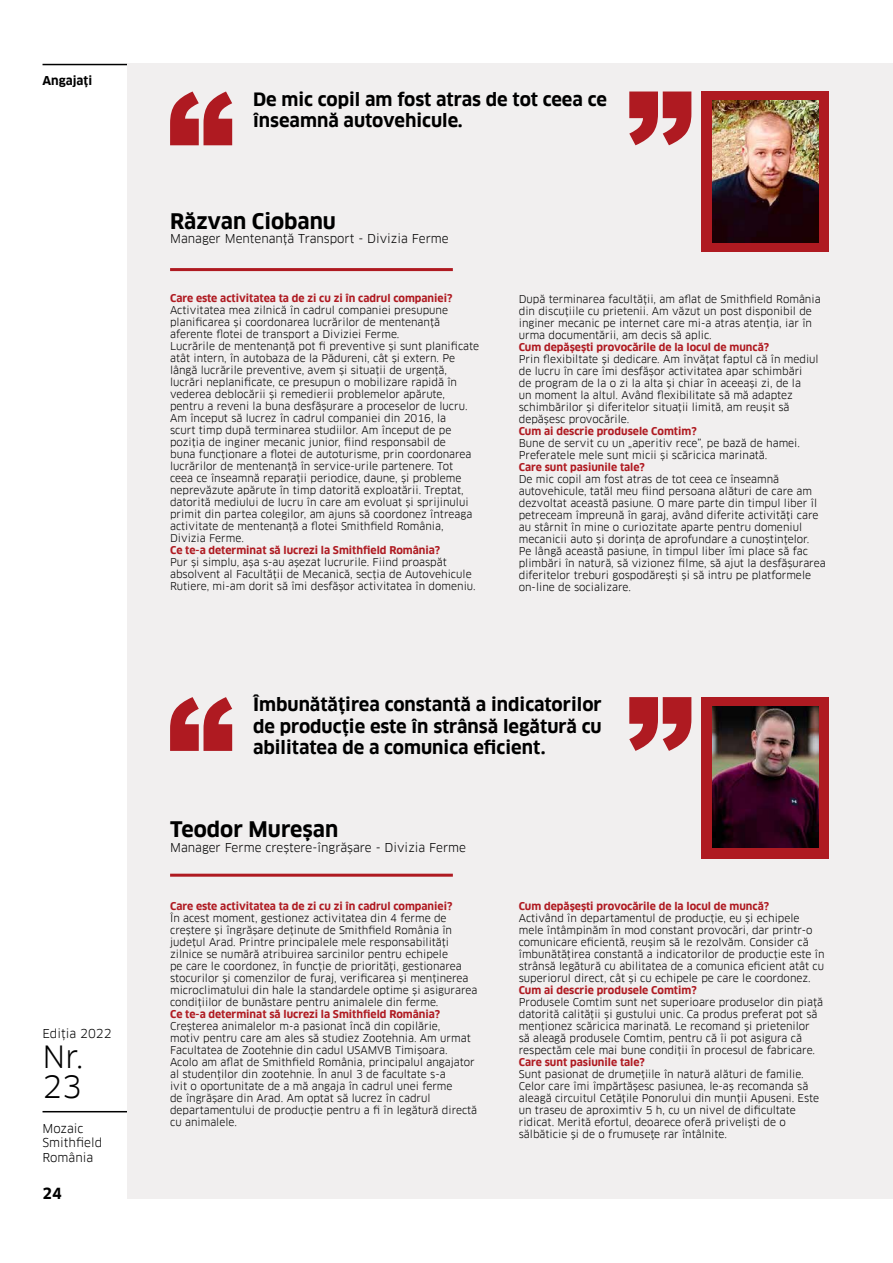
<style>
.page{position:relative;width:893px;height:1263px;background:#fff}
.page>*{position:absolute;margin:0;border:0;box-sizing:border-box;transform-origin:0 0}
.t1{font:30px/30px "Clan Pro";color:#000}
.t2{font:700 21px "Clan Pro";color:#000}
.t3{font:700 18px/21.6px "Clan Pro";color:#000}
.t4{font:700 15px "Clan Pro";color:#000}
.t5{font:12px/14.4px "Clan Pro";color:#000}
.t6{font:700 12px "Clan Pro";color:#000}
.t7{font:10.5px/12px "Clan Pro";color:#000}
.t8{font:700 10.5px "Clan Pro";color:#af1a21}
</style>
<div class="page">
<hr style="left:43px;top:64px;width:85px;height:1px;background:#000">
<hr style="left:43px;top:1111px;width:85px;height:1px;background:#000">
<div style="left:128px;top:63px;width:765px;height:1135px;background:#f1efef"></div>
<div style="left:702px;top:92px;width:127px;height:160px;background:#af1a21"></div>
<img style="left:712px;top:101px;width:107px;height:141px">
<hr style="left:170px;top:268px;width:283px;height:3px;background:#af1a21">
<svg style="left:170px;top:92px;width:62px;height:53px"></svg>
<svg style="left:629px;top:92px;width:62px;height:53px"></svg>
<hr style="left:170px;top:874px;width:283px;height:3px;background:#af1a21">
<svg style="left:170px;top:697px;width:62px;height:54px"></svg>
<svg style="left:629px;top:697px;width:62px;height:54px"></svg>
<div style="left:702px;top:697px;width:127px;height:161px;background:#af1a21"></div>
<img style="left:712px;top:706px;width:107px;height:142px">
<p class="t6" style="left:43px;top:73px;width:51px">Angajați</p>
<p class="t5" style="left:43px;top:1026px;width:71px">Ediția 2022</p>
<h1 class="t1" style="left:43px;top:1042px;width:42px">Nr.<br>23</h1>
<p class="t5" style="left:43px;top:1121px;width:61px">Mozaic<br>Smithfield<br>România</p>
<h3 class="t4" style="left:43px;top:1185px;width:21px">24</h3>
<h3 class="t3" style="left:253px;top:88px;width:355px">De mic copil am fost atras de tot ceea ce înseamnă autovehicule.</h3>
<h2 class="t2" style="left:170px;top:209px;width:167px">Răzvan Ciobanu</h2>
<p class="t5" style="left:170px;top:232px;width:280px">Manager Mentenanță Transport - Divizia Ferme</p>
<p class="t8" style="left:170px;top:292px;width:284px">Care este activitatea ta de zi cu zi în cadrul companiei?</p>
<p class="t7" style="left:170px;top:304px;width:311px">Activitatea mea zilnică în cadrul companiei presupune planificarea și coordonarea lucrărilor de mentenanță aferente flotei de transport a Diviziei Ferme.<br>Lucrările de mentenanță pot fi preventive și sunt planificate atât intern, în autobaza de la Pădureni, cât și extern. Pe lângă lucrările preventive, avem și situații de urgență, lucrări neplanificate, ce presupun o mobilizare rapidă în vederea deblocării și remedierii problemelor apărute, pentru a reveni la buna desfășurare a proceselor de lucru.<br>Am început să lucrez în cadrul companiei din 2016, la<br>scurt timp după terminarea studiilor. Am început de pe poziția de inginer mecanic junior, fiind responsabil de<br>buna funcționare a flotei de autoturisme, prin coordonarea lucrărilor de mentenanță în service-urile partenere. Tot<br>ceea ce înseamnă reparații periodice, daune, și probleme neprevăzute apărute în timp datorită exploatării. Treptat, datorită mediului de lucru în care am evoluat și sprijinului primit din partea colegilor, am ajuns să coordonez întreaga activitate de mentenanță a flotei Smithfield România, Divizia Ferme.</p>
<p class="t8" style="left:170px;top:544px;width:272px">Ce te-a determinat să lucrezi la Smithfield România?</p>
<p class="t7" style="left:170px;top:556px;width:307px">Pur și simplu, așa s-au așezat lucrurile. Fiind proaspăt absolvent al Facultății de Mecanică, secția de Autovehicule<br>Rutiere, mi-am dorit să îmi desfășor activitatea în domeniu.</p>
<p class="t7" style="left:519px;top:293px;width:303px">După terminarea facultății, am aflat de Smithfield România din discuțiile cu prietenii. Am văzut un post disponibil de inginer mecanic pe internet care mi-a atras atenția, iar în urma documentării, am decis să aplic.</p>
<p class="t8" style="left:519px;top:341px;width:252px">Cum depășești provocările de la locul de muncă?</p>
<p class="t7" style="left:519px;top:353px;width:301px">Prin flexibiltate și dedicare. Am învățat faptul că în mediul de lucru în care îmi desfășor activitatea apar schimbări<br>de program de la o zi la alta și chiar în aceeași zi, de la<br>un moment la altul. Având flexibilitate să mă adaptez schimbărilor și diferitelor situații limită, am reușit să depășesc provocările.</p>
<p class="t8" style="left:519px;top:425px;width:179px">Cum ai descrie produsele Comtim?</p>
<p class="t7" style="left:519px;top:437px;width:283px">Bune de servit cu un „aperitiv rece”, pe bază de hamei.<br>Preferatele mele sunt micii și scăricica marinată.</p>
<p class="t8" style="left:519px;top:461px;width:128px">Care sunt pasiunile tale?</p>
<p class="t7" style="left:519px;top:473px;width:308px">De mic copil am fost atras de tot ceea ce înseamnă autovehicule, tatăl meu fiind persoana alături de care am dezvoltat această pasiune. O mare parte din timpul liber îl petreceam împreună în garaj, având diferite activități care au stârnit în mine o curiozitate aparte pentru domeniul mecanicii auto și dorința de aprofundare a cunoștințelor.<br>Pe lângă această pasiune, în timpul liber îmi place să fac plimbări în natură, să vizionez filme, să ajut la desfășurarea diferitelor treburi gospodărești și să intru pe platformele on-line de socializare.</p>
<h3 class="t3" style="left:253px;top:694px;width:350px;text-align:justify">Îmbunătățirea constantă a indicatorilor de producție este în strânsă legătură cu abilitatea de a comunica eficient.</h3>
<h2 class="t2" style="left:170px;top:817px;width:170px">Teodor Mureșan</h2>
<p class="t5" style="left:170px;top:840px;width:298px">Manager Ferme creștere-îngrășare - Divizia Ferme</p>
<p class="t8" style="left:170px;top:900px;width:284px">Care este activitatea ta de zi cu zi în cadrul companiei?</p>
<p class="t7" style="left:170px;top:912px;width:309px">În acest moment, gestionez activitatea din 4 ferme de creștere și îngrășare deținute de Smithfield România în județul Arad. Printre principalele mele responsabilități zilnice se numără atribuirea sarcinilor pentru echipele<br>pe care le coordonez, în funcție de priorități, gestionarea stocurilor și comenzilor de furaj, verificarea și menținerea microclimatului din hale la standardele optime și asigurarea condițiilor de bunăstare pentru animalele din ferme.</p>
<p class="t8" style="left:170px;top:1008px;width:272px">Ce te-a determinat să lucrezi la Smithfield România?</p>
<p class="t7" style="left:170px;top:1020px;width:309px">Creșterea animalelor m-a pasionat încă din copilărie,<br>motiv pentru care am ales să studiez Zootehnia. Am urmat Facultatea de Zootehnie din cadul USAMVB Timișoara.<br>Acolo am aflat de Smithfield România, principalul angajator al studenților din zootehnie. În anul 3 de facultate s-a<br>ivit o oportunitate de a mă angaja în cadrul unei ferme<br>de îngrășare din Arad. Am optat să lucrez în cadrul departamentului de producție pentru a fi în legătură directă cu animalele.</p>
<p class="t8" style="left:519px;top:900px;width:252px">Cum depășești provocările de la locul de muncă?</p>
<p class="t7" style="left:519px;top:912px;width:307px">Activând în departamentul de producție, eu și echipele mele întâmpinăm în mod constant provocări, dar printr-o comunicare eficientă, reușim să le rezolvăm. Consider că îmbunătățirea constantă a indicatorilor de producție este în strânsă legătură cu abilitatea de a comunica eficient atât cu superiorul direct, cât și cu echipele pe care le coordonez.</p>
<p class="t8" style="left:519px;top:984px;width:179px">Cum ai descrie produsele Comtim?</p>
<p class="t7" style="left:519px;top:996px;width:306px">Produsele Comtim sunt net superioare produselor din piață datorită calității și gustului unic. Ca produs preferat pot să menționez scăricica marinată. Le recomand și prietenilor să aleagă produsele Comtim, pentru că îi pot asigura că respectăm cele mai bune condiții în procesul de fabricare.</p>
<p class="t8" style="left:519px;top:1056px;width:128px">Care sunt pasiunile tale?</p>
<p class="t7" style="left:519px;top:1068px;width:302px">Sunt pasionat de drumețiile în natură alături de familie.<br>Celor care îmi împărtășesc pasiunea, le-aș recomanda să aleagă circuitul Cetățile Ponorului din munții Apuseni. Este un traseu de aproximtiv 5 h, cu un nivel de dificultate ridicat. Merită efortul, deoarece oferă privelişti de o sălbăticie şi de o frumuseţe rar întâlnite.</p>
</div>
